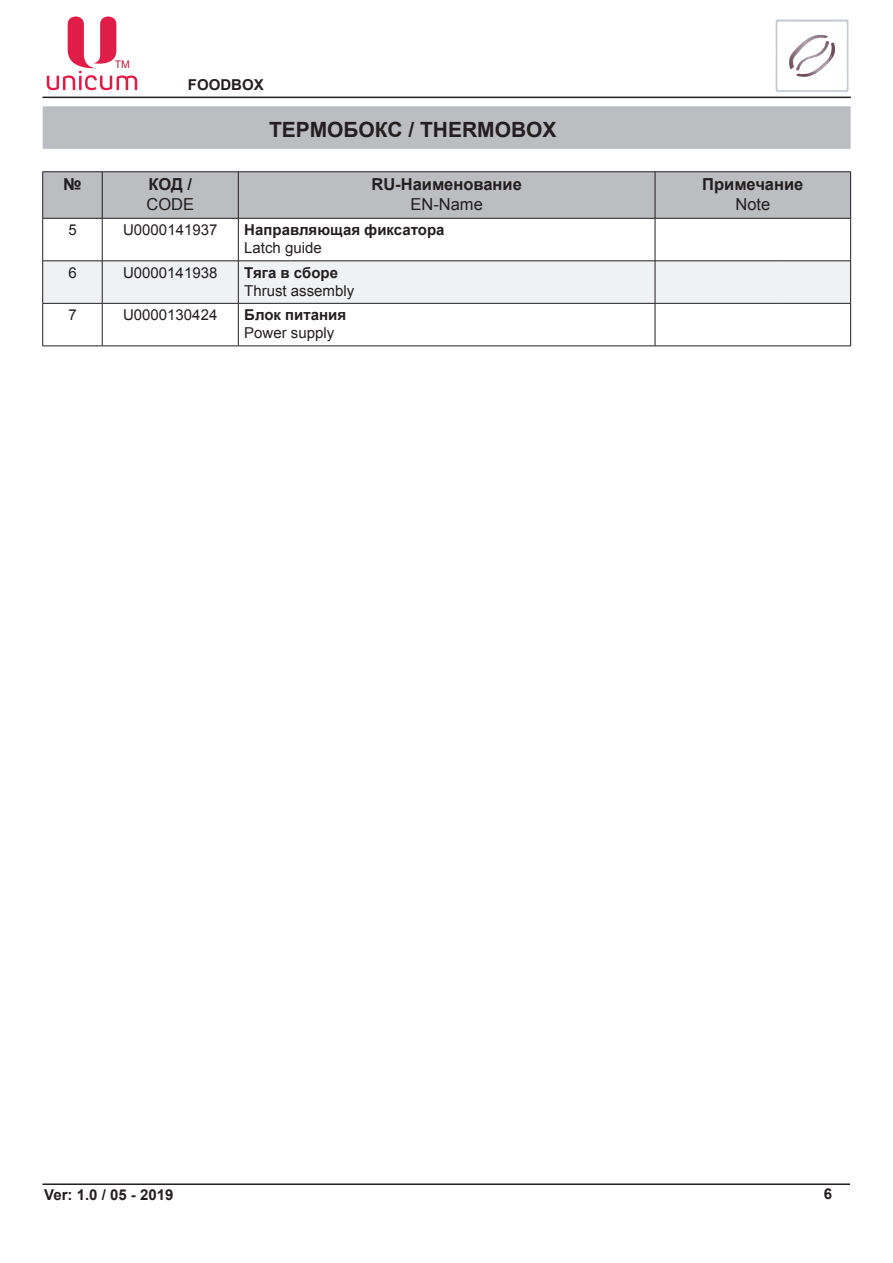
<style>
.page{position:relative;width:893px;height:1263px;background:#fff}
.page>*{position:absolute;margin:0;border:0;box-sizing:border-box;transform-origin:0 0}
.t1{font:700 21px "Arial";color:#231f20}
.t2{font:700 16.5px "Arial";color:#231f20}
.t3{font:16.5px "Arial";color:#231f20}
.t4{font:15px "Arial";color:#231f20}
.t5{font:700 15px "Arial";color:#231f20}
.t6{font:10.5px "Arial";color:#ba1e3e}
</style>
<div class="page">
<hr style="left:43px;top:97px;width:808px;height:1px;background:#231f20">
<hr style="left:43px;top:1183px;width:807px;height:2px;background:#231f20">
<svg style="left:775px;top:19px;width:74px;height:73px"></svg>
<svg style="left:47px;top:17px;width:90px;height:73px"></svg>
<div style="left:43px;top:106px;width:808px;height:43px;background:#bcbdc0"></div>
<div style="left:43px;top:172px;width:807px;height:46px;background:#bcbdc0"></div>
<div style="left:43px;top:262px;width:807px;height:41px;background:#f0f1f2"></div>
<hr style="left:102px;top:172px;width:1px;height:46px;background:#231f20">
<hr style="left:238px;top:172px;width:1px;height:46px;background:#231f20">
<hr style="left:655px;top:172px;width:1px;height:46px;background:#231f20">
<hr style="left:43px;top:218px;width:59px;height:1px;background:#231f20">
<hr style="left:42px;top:218px;width:1px;height:43px;background:#231f20">
<hr style="left:102px;top:218px;width:136px;height:1px;background:#231f20">
<hr style="left:102px;top:218px;width:1px;height:43px;background:#231f20">
<hr style="left:238px;top:218px;width:417px;height:1px;background:#231f20">
<hr style="left:238px;top:218px;width:1px;height:43px;background:#231f20">
<hr style="left:655px;top:218px;width:128px;height:1px;background:#231f20">
<hr style="left:655px;top:218px;width:1px;height:43px;background:#231f20">
<hr style="left:783px;top:218px;width:68px;height:1px;background:#231f20">
<hr style="left:850px;top:218px;width:1px;height:43px;background:#231f20">
<hr style="left:43px;top:261px;width:59px;height:1px;background:#231f20">
<hr style="left:42px;top:261px;width:1px;height:42px;background:#231f20">
<hr style="left:102px;top:261px;width:136px;height:1px;background:#231f20">
<hr style="left:102px;top:261px;width:1px;height:42px;background:#231f20">
<hr style="left:238px;top:261px;width:417px;height:1px;background:#231f20">
<hr style="left:238px;top:261px;width:1px;height:42px;background:#231f20">
<hr style="left:655px;top:261px;width:128px;height:1px;background:#231f20">
<hr style="left:655px;top:261px;width:1px;height:42px;background:#231f20">
<hr style="left:783px;top:261px;width:68px;height:1px;background:#231f20">
<hr style="left:850px;top:261px;width:1px;height:42px;background:#231f20">
<hr style="left:43px;top:303px;width:59px;height:1px;background:#231f20">
<hr style="left:42px;top:303px;width:1px;height:43px;background:#231f20">
<hr style="left:102px;top:303px;width:136px;height:1px;background:#231f20">
<hr style="left:102px;top:303px;width:1px;height:43px;background:#231f20">
<hr style="left:238px;top:303px;width:417px;height:1px;background:#231f20">
<hr style="left:238px;top:303px;width:1px;height:43px;background:#231f20">
<hr style="left:655px;top:303px;width:128px;height:1px;background:#231f20">
<hr style="left:655px;top:303px;width:1px;height:43px;background:#231f20">
<hr style="left:783px;top:303px;width:68px;height:1px;background:#231f20">
<hr style="left:850px;top:303px;width:1px;height:43px;background:#231f20">
<hr style="left:43px;top:346px;width:59px;height:1px;background:#231f20">
<hr style="left:102px;top:346px;width:136px;height:1px;background:#231f20">
<hr style="left:238px;top:346px;width:417px;height:1px;background:#231f20">
<hr style="left:655px;top:346px;width:128px;height:1px;background:#231f20">
<hr style="left:783px;top:346px;width:68px;height:1px;background:#231f20">
<hr style="left:43px;top:171px;width:59px;height:1px;background:#231f20">
<hr style="left:42px;top:172px;width:1px;height:46px;background:#231f20">
<hr style="left:102px;top:171px;width:136px;height:1px;background:#231f20">
<hr style="left:238px;top:171px;width:417px;height:1px;background:#231f20">
<hr style="left:655px;top:171px;width:128px;height:1px;background:#231f20">
<hr style="left:783px;top:171px;width:68px;height:1px;background:#231f20">
<hr style="left:850px;top:172px;width:1px;height:46px;background:#231f20">
<p class="t6" style="left:115px;top:57px;width:17px">ТМ</p>
<p class="t5" style="left:188px;top:75px;width:77px">FOODBOX</p>
<h1 class="t1" style="left:269px;top:115px;width:289px">ТЕРМОБОКС / THERMOBOX</h1>
<p class="t2" style="left:63px;top:173px;width:20px">№</p>
<p class="t2" style="left:148px;top:173px;width:45px">КОД /</p>
<p class="t3" style="left:146px;top:193px;width:49px">CODE</p>
<p class="t2" style="left:371px;top:173px;width:152px">RU-НАИМЕНОВАНИЕ</p>
<p class="t3" style="left:410px;top:193px;width:74px">EN-Name</p>
<p class="t4" style="left:68px;top:220px;width:10px">5</p>
<p class="t4" style="left:123px;top:220px;width:96px">U0000141937</p>
<p class="t5" style="left:244px;top:220px;width:202px">НАПРАВЛЯЮЩАЯ ФИКСАТОРА</p>
<p class="t4" style="left:244px;top:238px;width:79px">Latch guide</p>
<p class="t4" style="left:68px;top:263px;width:10px">6</p>
<p class="t4" style="left:123px;top:263px;width:96px">U0000141938</p>
<p class="t5" style="left:244px;top:262px;width:95px">ТЯГА В СБОРЕ</p>
<p class="t4" style="left:244px;top:281px;width:112px">Thrust assembly</p>
<p class="t4" style="left:68px;top:305px;width:10px">7</p>
<p class="t4" style="left:123px;top:305px;width:96px">U0000130424</p>
<p class="t5" style="left:244px;top:305px;width:103px">БЛОК ПИТАНИЯ</p>
<p class="t4" style="left:244px;top:323px;width:92px">Power supply</p>
<p class="t2" style="left:702px;top:173px;width:103px">ПРИМЕЧАНИЕ</p>
<p class="t3" style="left:735px;top:193px;width:36px">Note</p>
<p class="t5" style="left:44px;top:1185px;width:131px">VER: 1.0 / 05 - 2019</p>
<p class="t5" style="left:824px;top:1184px;width:10px">6</p>
</div>
